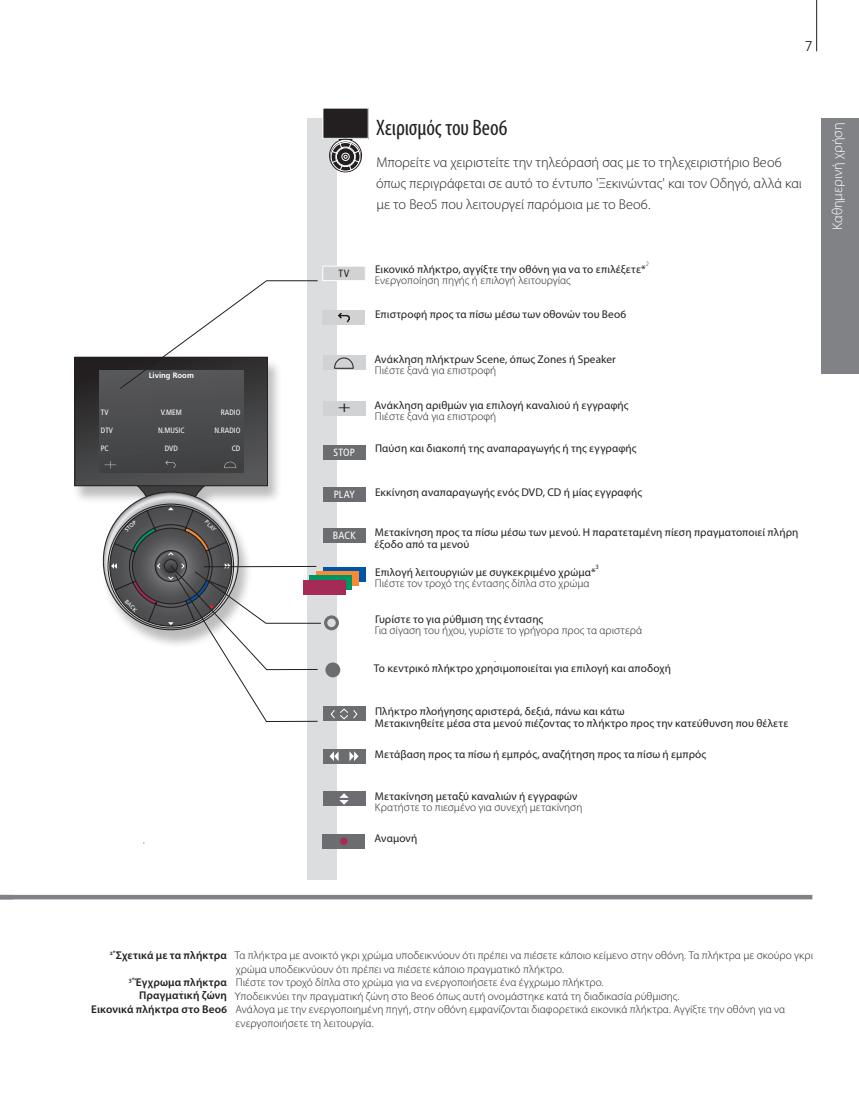
<style>
.page{position:relative;width:859px;height:1110px;background:#fff}
.page>*{position:absolute;margin:0;border:0;box-sizing:border-box;transform-origin:0 0}
.t1{font:condensed 22.5px "Myriad Pro";letter-spacing:-.005em;color:#231f20}
.t2{font:condensed 15.75px "Myriad Pro";color:#231f20;scale:1.33 1}
.t3{font:300 14.25px/21px "Myriad Pro";letter-spacing:-.005em;color:#231f20}
.t4{font:300 14.25px "Myriad Pro";color:#fff}
.t5{font:300 14.25px "Frutiger LT Com";color:#231f20}
.t6{font:11.25px/12px "Myriad Pro";letter-spacing:.01em;color:#231f20}
.t7{font:300 11.25px/13.5px "Myriad Pro";letter-spacing:.005em;color:#231f20}
.t8{font:600 11.25px/13.5px "Myriad Pro";letter-spacing:.015em;color:#231f20;text-align:right}
.t9{font:condensed 10.5px "Frutiger LT Com";letter-spacing:.015em;color:#fff}
.t10{font:condensed 10.5px "Frutiger LT Com";color:#231f20}
.t11{font:condensed 7.8px "Frutiger";color:#fff}
.t12{font:700 7.8px "Frutiger";color:#fff}
.t13{font:300 6.45px "Myriad Pro";color:#231f20}
.t14{font:6.45px "Myriad Pro";color:#231f20}
.t15{font:5.55px "Frutiger";color:#fff}
</style>
<div class="page">
<hr style="left:0;top:895px;width:812px;height:4px;background:#808285">
<div style="left:72px;top:358px;width:210px;height:290px;background:#231f20;opacity:.3"></div>
<svg style="left:77px;top:359px;width:189px;height:125px;background:#3e3d3e"></svg>
<div style="left:75px;top:357px;width:193px;height:129px;border:1px solid #231f20"></div>
<div style="left:99px;top:370px;width:144px;height:102px;background:#494a4b"></div>
<svg style="left:104px;top:461px;width:12px;height:8px"></svg>
<svg style="left:224px;top:462px;width:12px;height:6px"></svg>
<svg style="left:166px;top:460px;width:9px;height:8px"></svg>
<div style="left:307px;top:118px;width:30px;height:762px;background:#dcdddf"></div>
<div style="left:821px;top:119px;width:38px;height:255px;background:#808285"></div>
<div style="left:323px;top:108px;width:45px;height:30px;background:#231f20"></div>
<div style="left:329px;top:139px;width:33px;height:33px;border:1px solid #231f20;border-radius:50%"></div>
<div style="left:330px;top:142px;width:31px;height:30px;border:1px solid #231f20;border-radius:50%"></div>
<svg style="left:331px;top:137px;width:29px;height:34px"></svg>
<div style="left:323px;top:834px;width:42px;height:15px;background:#6c6d70"></div>
<div style="left:340px;top:837px;width:7px;height:8px;background:#a52a56;border-radius:50%"></div>
<div style="left:323px;top:487px;width:42px;height:15px;background:#6c6d70"></div>
<div style="left:323px;top:791px;width:42px;height:15px;background:#6c6d70"></div>
<svg style="left:339px;top:793px;width:10px;height:12px"></svg>
<div style="left:323px;top:706px;width:42px;height:15px;background:#6c6d70"></div>
<div style="left:323px;top:749px;width:42px;height:15px;background:#6c6d70"></div>
<svg style="left:329px;top:751px;width:10px;height:10px"></svg>
<svg style="left:349px;top:751px;width:10px;height:10px"></svg>
<div style="left:323px;top:445px;width:42px;height:14px;background:#6c6d70"></div>
<div style="left:323px;top:266px;width:42px;height:15px;background:#d1d2d4"></div>
<div style="left:323px;top:266px;width:42px;height:15px;border:1px solid #fff"></div>
<div style="left:323px;top:567px;width:42px;height:15px;background:#0154a6"></div>
<div style="left:316px;top:571px;width:43px;height:15px;background:#f58b32"></div>
<div style="left:323px;top:528px;width:42px;height:15px;background:#6c6d70"></div>
<div style="left:323px;top:355px;width:42px;height:15px;background:#d1d2d4"></div>
<svg style="left:334px;top:357px;width:20px;height:12px"></svg>
<div style="left:323px;top:401px;width:42px;height:15px;background:#d1d2d4"></div>
<div style="left:323px;top:310px;width:42px;height:15px;background:#d1d2d4"></div>
<svg style="left:338px;top:313px;width:12px;height:9px"></svg>
<hr style="left:816px;top:0;width:1px;height:51px;background:#231f20">
<svg style="left:120px;top:280px;width:198px;height:109px"></svg>
<svg style="left:103px;top:477px;width:255px;height:245px"></svg>
<p class="t12" style="left:149px;top:371px;width:47px">Living Room</p>
<p class="t11" style="left:101px;top:407px;width:9px">TV</p>
<p class="t11" style="left:161px;top:407px;width:22px">V.MEM</p>
<p class="t11" style="left:221px;top:407px;width:21px">RADIO</p>
<p class="t11" style="left:101px;top:425px;width:14px">DTV</p>
<p class="t11" style="left:158px;top:425px;width:28px">N.MUSIC</p>
<p class="t11" style="left:215px;top:425px;width:27px">N.RADIO</p>
<p class="t11" style="left:101px;top:444px;width:9px">PC</p>
<p class="t11" style="left:165px;top:444px;width:15px">DVD</p>
<p class="t11" style="left:232px;top:444px;width:10px">CD</p>
<p class="t15" style="left:124px;top:529px;width:15px;rotate:-45deg">STOP</p>
<p class="t15" style="left:208px;top:519px;width:15px;rotate:45deg">PLAY</p>
<p class="t15" style="left:128px;top:598px;width:16px;rotate:45deg">BACK</p>
<p class="t5" style="left:805px;top:38px;width:9px">7</p>
<h1 class="t1" style="left:376px;top:114px;width:133px">Χειρισμός του Beo6</h1>
<p class="t3" style="left:376px;top:151px;width:427px">Μπορείτε να χειριστείτε την τηλεόρασή σας με το τηλεχειριστήριο Beo6 όπως περιγράφεται σε αυτό το έντυπο 'Ξεκινώντας' και τον Οδηγό, αλλά και με το Beo5 που λειτουργεί παρόμοια με το Beo6.</p>
<p class="t4" style="left:829px;top:230px;width:109px;rotate:-90deg">Καθημερινή χρήση</p>
<p class="t10" style="left:338px;top:268px;width:12px">TV</p>
<p class="t13" style="left:646px;top:260px;width:5px">2</p>
<p class="t6" style="left:375px;top:263px;width:272px">Εικονικό πλήκτρο, αγγίξτε την οθόνη για να το επιλέξετε*</p>
<p class="t7" style="left:375px;top:274px;width:197px">Ενεργοποίηση πηγής ή επιλογή λειτουργίας</p>
<p class="t6" style="left:375px;top:308px;width:253px">Επιστροφή προς τα πίσω μέσω των οθονών του Beo6</p>
<p class="t6" style="left:375px;top:353px;width:243px">Ανάκληση πλήκτρων Scene, όπως Zones ή Speaker</p>
<p class="t7" style="left:375px;top:364px;width:123px">Πιέστε ξανά για επιστροφή</p>
<h2 class="t2" style="left:338px;top:398px;width:11px">+</h2>
<p class="t6" style="left:375px;top:399px;width:255px">Ανάκληση αριθμών για επιλογή καναλιού ή εγγραφής</p>
<p class="t7" style="left:375px;top:409px;width:123px">Πιέστε ξανά για επιστροφή</p>
<p class="t9" style="left:334px;top:446px;width:23px">STOP</p>
<p class="t6" style="left:375px;top:442px;width:263px">Παύση και διακοπή της αναπαραγωγής ή της εγγραφής</p>
<p class="t9" style="left:334px;top:488px;width:23px">PLAY</p>
<p class="t6" style="left:375px;top:486px;width:269px">Εκκίνηση αναπαραγωγής ενός DVD, CD ή μίας εγγραφής</p>
<p class="t9" style="left:333px;top:529px;width:24px">BACK</p>
<p class="t6" style="left:375px;top:526px;width:425px">Μετακίνηση προς τα πίσω μέσω των μενού. Η παρατεταμένη πίεση πραγματοποιεί πλήρη έξοδο από τα μενού</p>
<p class="t14" style="left:596px;top:563px;width:5px">3</p>
<p class="t6" style="left:375px;top:566px;width:222px">Επιλογή λειτουργιών με συγκεκριμένο χρώμα*</p>
<p class="t7" style="left:375px;top:576px;width:216px">Πιέστε τον τροχό της έντασης δίπλα στο χρώμα</p>
<p class="t6" style="left:375px;top:613px;width:170px">Γυρίστε το για ρύθμιση της έντασης</p>
<p class="t7" style="left:375px;top:624px;width:269px">Για σίγαση του ήχου, γυρίστε το γρήγορα προς τα αριστερά</p>
<p class="t6" style="left:374px;top:662px;width:299px">Το κεντρικό πλήκτρο χρησιμοποιείται για επιλογή και αποδοχή</p>
<p class="t6" style="left:375px;top:705px;width:415px">Πλήκτρο πλοήγησης αριστερά, δεξιά, πάνω και κάτω<br>Μετακινηθείτε μέσα στα μενού πιέζοντας το πλήκτρο προς την κατεύθυνση που θέλετε</p>
<p class="t6" style="left:375px;top:747px;width:333px">Μετάβαση προς τα πίσω ή εμπρός, αναζήτηση προς τα πίσω ή εμπρός</p>
<p class="t6" style="left:375px;top:790px;width:204px">Μετακίνηση μεταξύ καναλιών ή εγγραφών</p>
<p class="t7" style="left:375px;top:800px;width:209px">Κρατήστε το πιεσμένο για συνεχή μετακίνηση</p>
<p class="t6" style="left:375px;top:832px;width:44px">Αναμονή</p>
<p class="t8" style="left:110px;top:948px;width:118px"><sup>2*</sup>Σχετικά με τα πλήκτρα</p>
<p class="t8" style="left:91px;top:975px;width:138px"><sup>3*</sup>Έγχρωμα πλήκτρα<br>Πραγματική ζώνη<br>Εικονικά πλήκτρα στο Beo6</p>
<p class="t7" style="left:235px;top:948px;width:580px">Τα πλήκτρα με ανοικτό γκρι χρώμα υποδεικνύουν ότι πρέπει να πιέσετε κάποιο κείμενο στην οθόνη. Τα πλήκτρα με σκούρο γκρι χρώμα υποδεικνύουν ότι πρέπει να πιέσετε κάποιο πραγματικό πλήκτρο.<br>Πιέστε τον τροχό δίπλα στο χρώμα για να ενεργοποιήσετε ένα έγχρωμο πλήκτρο.<br>Υποδεικνύει την πραγματική ζώνη στο Beo6 όπως αυτή ονομάστηκε κατά τη διαδικασία ρύθμισης.<br>Ανάλογα με την ενεργοποιημένη πηγή, στην οθόνη εμφανίζονται διαφορετικά εικονικά πλήκτρα. Αγγίξτε την οθόνη για να ενεργοποιήσετε τη λειτουργία.</p>
</div>
